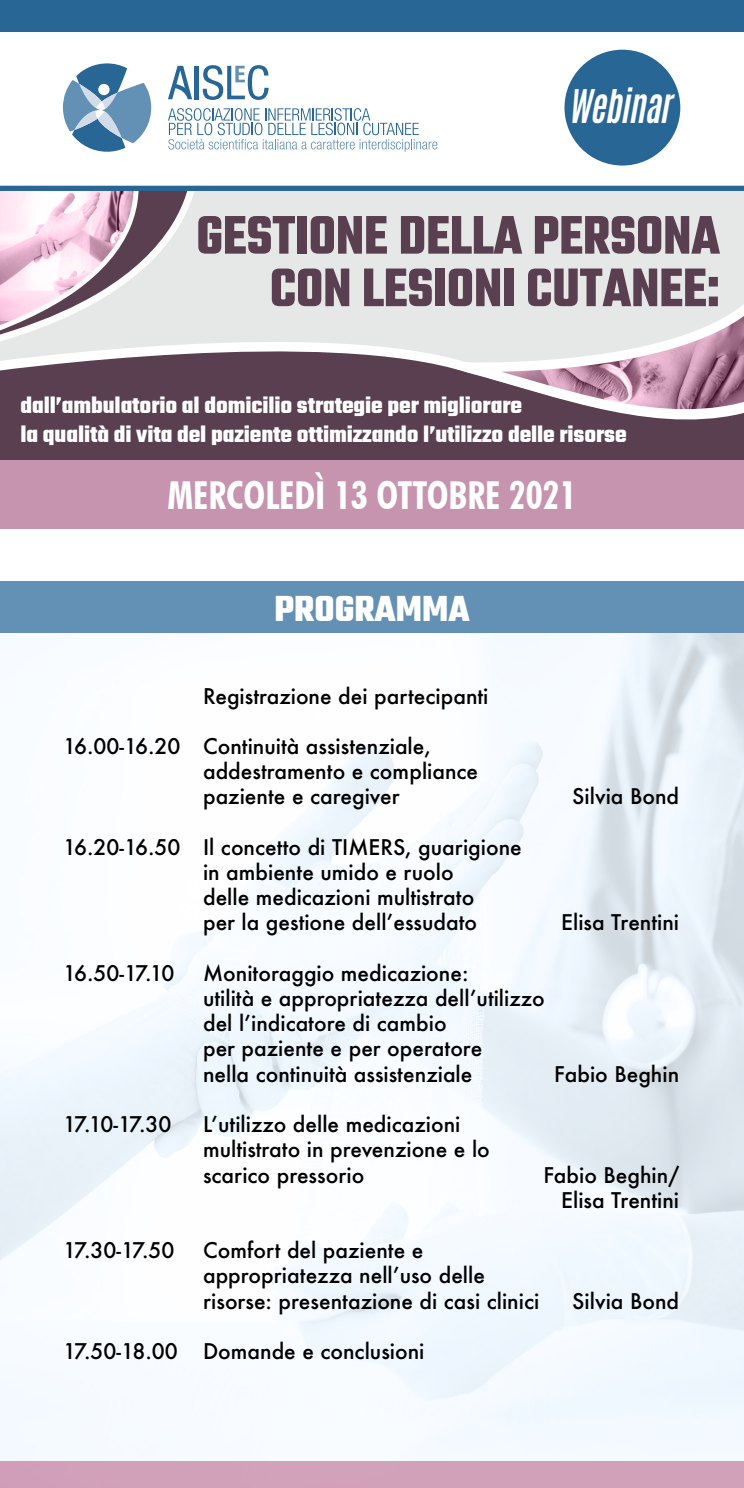
<style>
.page{position:relative;width:744px;height:1488px;background:#fff}
.page>*{position:absolute;margin:0;border:0;box-sizing:border-box;transform-origin:0 0}
.t1{font:700 58.62px/52.5px "Teko";color:#593f4f;text-align:right;scale:.9 1}
.t2{font:700 39.2px "Teko";color:#fff}
.t3{font:italic 700 38.68px "Antonio";color:#fff;scale:.84 1}
.t4{font:700 condensed 38.5px "Futura BT";color:#fff}
.t5{font:700 24.5px/29.4px "Teko";letter-spacing:-.005em;color:#fff}
.t6{font:500 21px "Futura";color:#000}
</style>
<div class="page">
<div style="left:199px;top:191px;width:545px;height:132px;background:#e6e8e8"></div>
<svg style="left:0;top:323px;width:744px;height:137px;background:#6f5967"></svg>
<svg style="left:457px;top:285px;width:287px;height:135px;background:#cbbbc4"></svg>
<svg style="left:0;top:191px;width:199px;height:160px"></svg>
<div style="left:0;top:460px;width:744px;height:21px;background:#c694ae"></div>
<svg style="left:0;top:65px;width:744px;height:126px"></svg>
<div style="left:563px;top:49px;width:118px;height:118px;background:#276695;border-radius:50%"></div>
<div style="left:562px;top:47px;width:120px;height:121px;border:2px solid #fff;border-radius:50%"></div>
<svg style="left:168px;top:108px;width:269px;height:44px"></svg>
<div style="left:194px;top:66px;width:5px;height:33px;background:#276695"></div>
<svg style="left:63px;top:63px;width:88px;height:89px"></svg>
<svg style="left:203px;top:65px;width:66px;height:35px"></svg>
<svg style="left:168px;top:66px;width:24px;height:33px"></svg>
<div style="left:0;top:0;width:744px;height:32px;background:#276695"></div>
<div style="left:0;top:461px;width:744px;height:67px;background:#c694ae"></div>
<div style="left:0;top:581px;width:744px;height:52px;background:#6391b6"></div>
<h3 class="t3" style="left:568px;top:77px;width:136px">Webinar</h3>
<h1 class="t1" style="left:196px;top:212px;width:583px">GESTIONE DELLA PERSONA<br>CON LESIONI CUTANEE:</h1>
<p class="t5" style="left:20px;top:391px;width:607px">dall’ambulatorio al domicilio strategie per migliorare<br>la qualità di vita del paziente ottimizzando l’utilizzo delle risorse</p>
<p class="t4" style="left:167px;top:472px;width:410px">MERCOLEDÌ 13 OTTOBRE 2021</p>
<p class="t2" style="left:274px;top:583px;width:197px">PROGRAMMA</p>
<p class="t6" style="left:203px;top:681px;width:287px">Registrazione dei partecipanti</p>
<p class="t6" style="left:63px;top:732px;width:369px">16.00-16.20 Continuità assistenziale,</p>
<p class="t6" style="left:203px;top:757px;width:277px">addestramento e compliance</p>
<p class="t6" style="left:203px;top:782px;width:198px">paziente e caregiver</p>
<p class="t6" style="left:572px;top:782px;width:108px">Silvia Bond</p>
<p class="t6" style="left:63px;top:832px;width:460px">16.20-16.50 Il concetto di TIMERS, guarigione</p>
<p class="t6" style="left:203px;top:858px;width:252px">in ambiente umido e ruolo</p>
<p class="t6" style="left:203px;top:883px;width:273px">delle medicazioni multistrato</p>
<p class="t6" style="left:203px;top:908px;width:276px">per la gestione dell’essudato</p>
<p class="t6" style="left:561px;top:908px;width:119px">Elisa Trentini</p>
<p class="t6" style="left:63px;top:958px;width:113px">16.50-17.10</p>
<p class="t6" style="left:203px;top:958px;width:267px">Monitoraggio medicazione:</p>
<p class="t6" style="left:203px;top:984px;width:343px">utilità e appropriatezza dell’utilizzo</p>
<p class="t6" style="left:203px;top:1009px;width:245px">del l’indicatore di cambio</p>
<p class="t6" style="left:203px;top:1034px;width:281px">per paziente e per operatore</p>
<p class="t6" style="left:203px;top:1059px;width:271px">nella continuità assistenziale</p>
<p class="t6" style="left:554px;top:1059px;width:126px">Fabio Beghin</p>
<p class="t6" style="left:63px;top:1110px;width:110px">17.10-17.30</p>
<p class="t6" style="left:203px;top:1110px;width:259px">L’utilizzo delle medicazioni</p>
<p class="t6" style="left:203px;top:1135px;width:288px">multistrato in prevenzione e lo</p>
<p class="t6" style="left:203px;top:1160px;width:163px">scarico pressorio</p>
<p class="t6" style="left:543px;top:1160px;width:137px">Fabio Beghin/</p>
<p class="t6" style="left:561px;top:1185px;width:119px">Elisa Trentini</p>
<p class="t6" style="left:63px;top:1236px;width:113px">17.30-17.50</p>
<p class="t6" style="left:203px;top:1236px;width:222px">Comfort del paziente e</p>
<p class="t6" style="left:203px;top:1261px;width:283px">appropriatezza nell’uso delle</p>
<p class="t6" style="left:203px;top:1286px;width:338px">risorse: presentazione di casi clinici</p>
<p class="t6" style="left:572px;top:1286px;width:108px">Silvia Bond</p>
<p class="t6" style="left:63px;top:1336px;width:363px">17.50-18.00 Domande e conclusioni</p>
</div>
